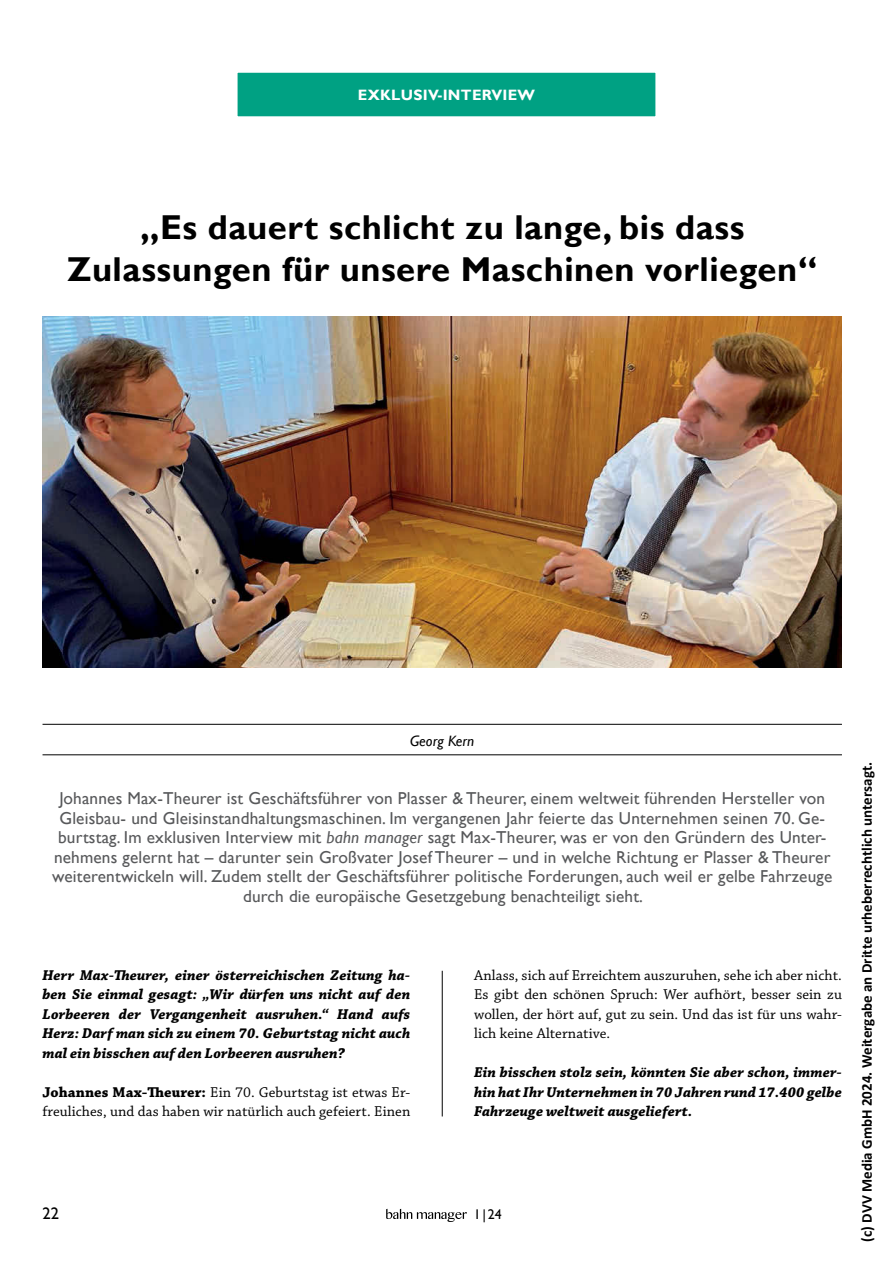
<style>
.page{position:relative;width:893px;height:1263px;background:#fff}
.page>*{position:absolute;margin:0;border:0;box-sizing:border-box;transform-origin:0 0}
.t1{font:700 34.5px/42px "Gill Sans";letter-spacing:.015em;color:#000;text-align:center}
.t2{font:17.25px/19.5px "Gill Sans";letter-spacing:.01em;color:#58595b;text-align:center}
.t3{font:16.65px "Gill Sans";color:#000}
.t4{font:italic 700 15px/19.5px "Chaparral Pro";letter-spacing:.005em;color:#000;text-align:justify}
.t5{font:15px/19.5px "Chaparral Pro";letter-spacing:.005em;color:#000}
.t6{font:700 15px "Calibri";color:#000}
.t7{font:700 15px "Gill Sans";letter-spacing:.02em;color:#fff}
.t8{font:italic 15px "Gill Sans";letter-spacing:.005em;color:#000}
.t9{font:13.95px "Gill Sans";color:#000}
.s1{font-style:italic}
.s2{font-weight:700}
</style>
<div class="page">
<img style="left:43px;top:317px;width:799px;height:351px">
<hr style="left:43px;top:724px;width:799px;height:1px;background:#000">
<hr style="left:43px;top:754px;width:799px;height:1px;background:#000">
<hr style="left:442px;top:971px;width:1px;height:145px;background:#000">
<svg style="left:386px;top:1209px;width:81px;height:13px"></svg>
<div style="left:235px;top:71px;width:423px;height:48px;background:#00a183"></div>
<div style="left:233px;top:68px;width:427px;height:53px;border:4px solid #fff"></div>
<p class="t7" style="left:358px;top:86px;width:179px">EXKLUSIV-INTERVIEW</p>
<h1 class="t1" style="left:67px;top:207px;width:751px">„Es dauert schlicht zu lange, bis dass<br>Zulassungen für unsere Maschinen vorliegen“</h1>
<p class="t8" style="left:410px;top:732px;width:66px">Georg Kern</p>
<p class="t2" style="left:52px;top:789px;width:781px">Johannes Max-Theurer ist Geschäftsführer von Plasser &amp; Theurer, einem weltweit führenden Hersteller von Gleisbau- und Gleisinstandhaltungsmaschinen. Im vergangenen Jahr feierte das Unternehmen seinen 70. Ge&shy;burtstag. Im exklusiven Interview mit <span class="s1">bahn manager</span> sagt Max-Theurer, was er von den Gründern des Unter&shy;nehmens gelernt hat – darunter sein Großvater Josef Theurer – und in welche Richtung er Plasser &amp; Theurer weiterentwickeln will. Zudem stellt der Geschäftsführer politische Forderungen, auch weil er gelbe Fahrzeuge durch die europäische Gesetzgebung benachteiligt sieht.</p>
<p class="t4" style="left:43px;top:966px;width:369px">Herr Max-Theurer, einer österreichischen Zeitung ha&shy;ben Sie einmal gesagt: „Wir dürfen uns nicht auf den Lorbeeren der Vergangenheit ausruhen.“ Hand aufs Herz: Darf man sich zu einem 70. Geburtstag nicht auch mal ein bisschen auf den Lorbeeren ausruhen?</p>
<p class="t5" style="left:43px;top:1083px;width:369px"><span class="s2">Johannes Max-Theurer:</span> Ein 70. Geburtstag ist etwas Er&shy;freuliches, und das haben wir natürlich auch gefeiert. Einen</p>
<p class="t5" style="left:474px;top:966px;width:369px;text-align:justify">Anlass, sich auf Erreichtem auszuruhen, sehe ich aber nicht.<br>Es gibt den schönen Spruch: Wer aufhört, besser sein zu wollen, der hört auf, gut zu sein. Und das ist für uns wahr&shy;lich keine Alternative.</p>
<p class="t4" style="left:474px;top:1064px;width:369px">Ein bisschen stolz sein, könnten Sie aber schon, immer&shy;hin hat Ihr Unternehmen in 70 Jahren rund 17.400 gelbe Fahrzeuge weltweit ausgeliefert.</p>
<p class="t3" style="left:43px;top:1204px;width:18px">22</p>
<p class="t9" style="left:474px;top:1207px;width:29px">1|24</p>
<p class="t6" style="left:860px;top:1242px;width:481px;rotate:-90deg">(c) DVV Media GmbH 2024. Weitergabe an Dritte urheberrechtlich untersagt.</p>
</div>
